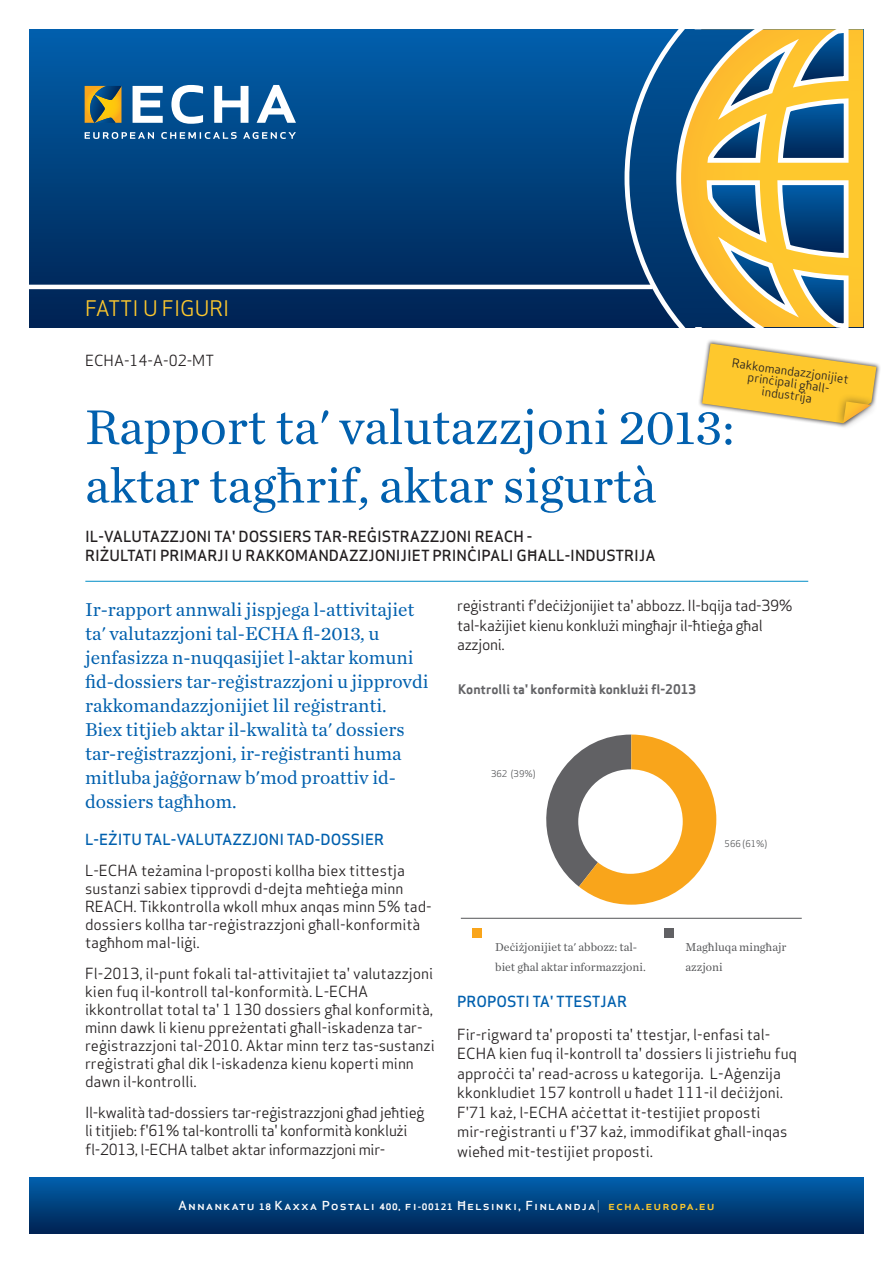
<style>
.page{position:relative;width:893px;height:1263px;background:#fff}
.page>*{position:absolute;margin:0;border:0;box-sizing:border-box;transform-origin:0 0}
.Main_Headline_Chroni{font:51px "Chronicle Text G1";color:#0160ae}
.subtitle_yellow{font:21px "Apex Sans";color:#fec82d}
.Leadtext_Chronicle_G{font:19.5px/24px "Chronicle Text G1";color:#0160ae}
.Bodytext_1{font:15px/18px "Apex Sans";color:#231f20}
.Headline_2_CAPS_blue{font:15px/19.5px "Apex Sans";color:#231f20}
.Bodytext_1-2{font:15px/19.5px "Apex Sans";letter-spacing:-.02em;color:#231f20}
.Headline_3_Black{font:500 15px/19.5px "Apex Sans";color:#231f20}
.Headline_2_CAPS_blue-2{font:500 15px "Apex Sans";color:#0160ae}
.Bullet_list_bodytext{font:700 12.9px "Apex Sans";color:#636366}
.t1{font:500 12.15px "Apex Sans";letter-spacing:.075em;color:#fff;scale:1.08 1}
.t2{font:12px/19.5px "Chronicle Text G1";color:#57585a}
.Headline_3_Black-2{font:12px/12px "Apex Sans";color:#231f20;text-align:center}
.t3{font:9px "Apex Sans";color:#57585a}
.s1{font-weight:700;font-size:8.7px}
.s2{font-weight:700;font-size:8.25px}
.s3{font-weight:300}
.s4{color:#fec82d}
</style>
<div class="page">
<svg style="left:30px;top:1178px;width:833px;height:55px;background:#00407e"></svg>
<svg style="left:30px;top:29px;width:592px;height:298px;background:#00407c"></svg>
<svg style="left:622px;top:29px;width:241px;height:298px;background:#838c74"></svg>
<svg style="left:85px;top:132px;width:211px;height:7px"></svg>
<svg style="left:133px;top:85px;width:163px;height:39px"></svg>
<svg style="left:85px;top:86px;width:36px;height:37px"></svg>
<hr style="left:26px;top:285px;width:627px;height:4px;background:#fff">
<svg style="left:546px;top:734px;width:170px;height:171px"></svg>
<div style="left:578px;top:769px;width:105px;height:105px;background:#fff;border-radius:50%"></div>
<hr style="left:461px;top:918px;width:341px;height:1px;background:#57585a">
<div style="left:664px;top:928px;width:9px;height:9px;background:#616164"></div>
<div style="left:473px;top:928px;width:9px;height:9px;background:#f9a51b"></div>
<hr style="left:85px;top:581px;width:723px;height:1px;background:#008dc7">
<div style="left:698px;top:339px;width:182px;height:89px;background:#231f20;opacity:.75"></div>
<div style="left:835px;top:393px;width:44px;height:38px;background:#231f20;opacity:.5"></div>
<svg style="left:702px;top:344px;width:174px;height:79px"></svg>
<p class="subtitle_yellow" style="left:85px;top:291px;width:146px">FATTI U FIGURI</p>
<p class="Bodytext_1" style="left:85px;top:350px;width:131px">ECHA-14-A-02-MT</p>
<p class="Headline_3_Black-2" style="left:733px;top:355px;width:119px;rotate:8deg">Rakkomandazzjonijiet prinċipali għall&shy;industrija</p>
<p class="Main_Headline_Chroni" style="left:85px;top:388px;width:651px">Rapport ta' valutazzjoni 2013:</p>
<p class="Main_Headline_Chroni" style="left:85px;top:447px;width:572px">aktar tagħrif, aktar sigurtà</p>
<p class="Headline_3_Black" style="left:85px;top:524px;width:572px">IL-VALUTAZZJONI TA' DOSSIERS TAR-REĠISTRAZZJONI REACH -<br>RIŻULTATI PRIMARJI U RAKKOMANDAZZJONIJIET PRINĊIPALI GĦALL-INDUSTRIJA</p>
<p class="Leadtext_Chronicle_G" style="left:85px;top:596px;width:345px">Ir-rapport annwali jispjega l-attivitajiet ta' valutazzjoni tal-ECHA fl-2013, u jenfasizza n-nuqqasijiet l-aktar komuni fid-dossiers tar-reġistrazzjoni u jipprovdi rakkomandazzjonijiet lil reġistranti.<br>Biex titjieb aktar il-kwalità ta' dossiers tar-reġistrazzjoni, ir-reġistranti huma mitluba jaġġornaw b'mod proattiv id&shy;dossiers tagħhom.</p>
<p class="Headline_2_CAPS_blue-2" style="left:85px;top:827px;width:301px">L-EŻITU TAL-VALUTAZZJONI TAD-DOSSIER</p>
<p class="Bodytext_1" style="left:85px;top:860px;width:348px">L-ECHA teżamina l-proposti kollha biex tittestja sustanzi sabiex tipprovdi d-dejta meħtieġa minn REACH. Tikkontrolla wkoll mhux anqas minn 5% tad&shy;dossiers kollha tar-reġistrazzjoni għall-konformità tagħhom mal-liġi.</p>
<p class="Bodytext_1" style="left:85px;top:963px;width:351px">Fl-2013, il-punt fokali tal-attivitajiet ta' valutazzjoni kien fuq il-kontroll tal-konformità. L-ECHA ikkontrollat total ta' 1 130 dossiers għal konformità, minn dawk li kienu ppreżentati għall-iskadenza tar&shy;reġistrazzjoni tal-2010. Aktar minn terz tas-sustanzi rreġistrati għal dik l-iskadenza kienu koperti minn dawn il-kontrolli.</p>
<p class="Bodytext_1-2" style="left:85px;top:1102px;width:341px;line-height:18px">Il-kwalità tad-dossiers tar-reġistrazzjoni għad jeħtieġ li titjieb: f'61% tal-kontrolli ta' konformità konklużi</p>
<p class="Bodytext_1-2" style="left:85px;top:1138px;width:302px">fl-2013, l-ECHA talbet aktar informazzjoni mir-</p>
<p class="Bodytext_1-2" style="left:457px;top:595px;width:337px">reġistranti f'deċiżjonijiet ta' abbozz. Il-bqija tad-39% tal-każijiet kienu konklużi mingħajr il-ħtieġa għal azzjoni.</p>
<p class="Bullet_list_bodytext" style="left:458px;top:681px;width:240px">Kontrolli ta' konformità konklużi fl-2013</p>
<p class="t3" style="left:491px;top:766px;width:46px">362 (39%)</p>
<p class="t2" style="left:495px;top:937px;width:152px">Deċiżjonijiet ta' abbozz: tal&shy;biet għal aktar informazzjoni.</p>
<p class="t3" style="left:725px;top:837px;width:44px">566 (61%)</p>
<p class="t2" style="left:686px;top:937px;width:102px">Magħluqa mingħajr azzjoni</p>
<p class="Headline_2_CAPS_blue-2" style="left:457px;top:989px;width:172px">PROPOSTI TA' TTESTJAR</p>
<p class="Headline_2_CAPS_blue" style="left:457px;top:1023px;width:341px">Fir-rigward ta' proposti ta' ttestjar, l-enfasi tal-ECHA kien fuq il-kontroll ta' dossiers li jistrieħu fuq approċċi ta' read-across u kategorija. L-Aġenzija kkonkludiet 157 kontroll u ħadet 111-il deċiżjoni.<br>F'71 każ, l-ECHA aċċettat it-testijiet proposti mir-reġistranti u f'37 każ, immodifikat għall-inqas wieħed mit-testijiet proposti.</p>
<p class="t1" style="left:178px;top:1195px;width:498px">Annankatu <span class="s1">18</span> Kaxxa Postali <span class="s1">400,</span> fi<span class="s2">-</span><span class="s1">00121</span> Ħelsinki, Finlandja<span class="s3">|</span> <span class="s4">echa.europa.eu</span></p>
</div>
